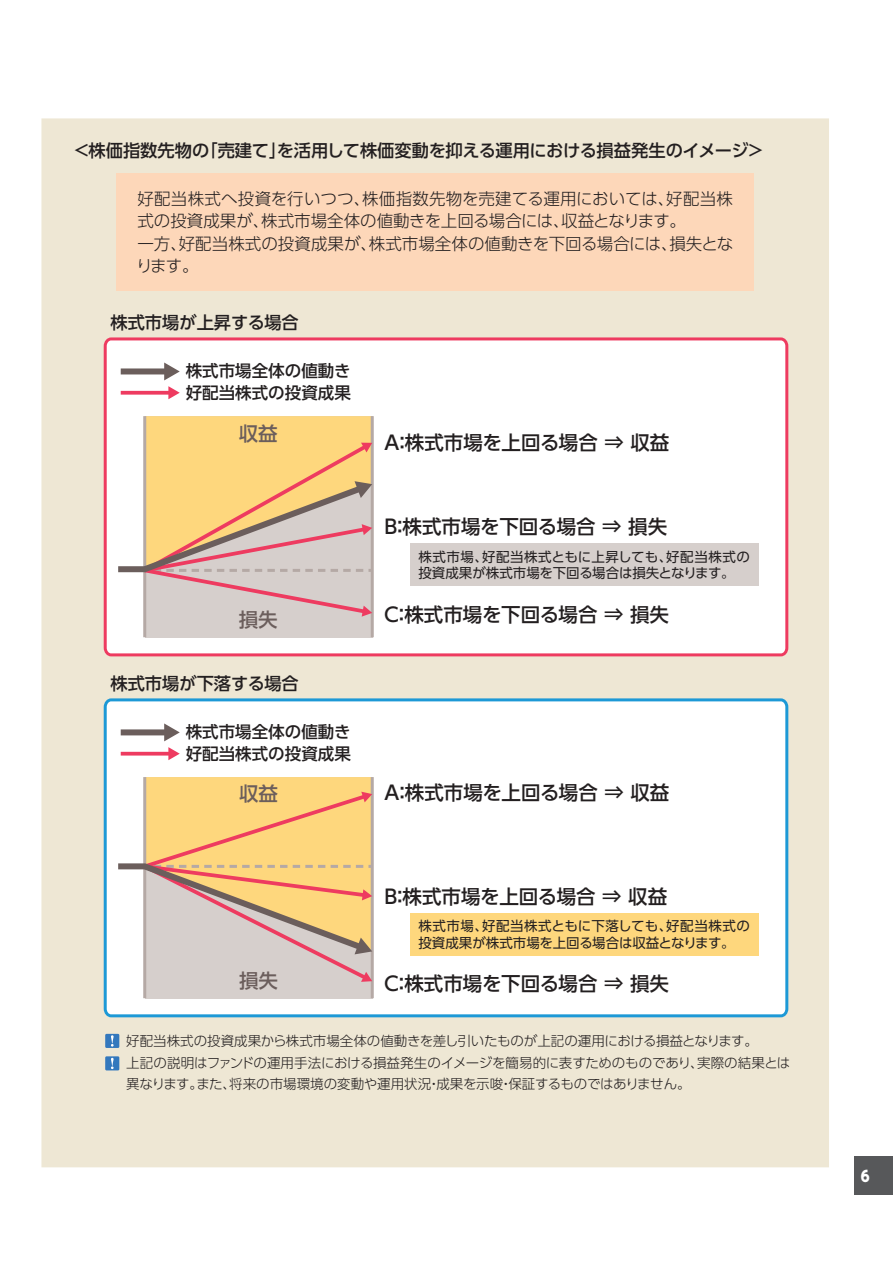
<style>
.page{position:relative;width:893px;height:1263px;background:#fff}
.page>*{position:absolute;margin:0;border:0;box-sizing:border-box;transform-origin:0 0}
.t1{font:500 19.5px "UD Shin Go Pro";color:#231f20}
.t2{font:500 19.5px "UD Shin Go Pro";color:#6b5e5c}
.t3{font:500 17.25px "UD Shin Go Pro";color:#231f20}
.t4{font:300 16.5px/22.5px "UD Shin Go Pro";color:#231f20}
.t5{font:500 16.5px/21.3px "UD Shin Go Pro";color:#231f20}
.t6{font:800 15px "UD Shin Go Pro";color:#fff;scale:.9 1}
.t7{font:300 13.5px/22.5px "UD Shin Go Pro";letter-spacing:-.01em;color:#231f20}
.t8{font:13.5px/16.5px "UD Shin Go Pro";color:#231f20}
</style>
<div class="page">
<div style="left:855px;top:1157px;width:38px;height:38px;background:#57585a"></div>
<div style="left:41px;top:118px;width:788px;height:1049px;background:#eee7d4"></div>
<div style="left:116px;top:174px;width:638px;height:117px;background:#fdd7b9"></div>
<svg style="left:104px;top:337px;width:684px;height:319px"></svg>
<div style="left:121px;top:368px;width:46px;height:6px;background:#6b5e5c"></div>
<svg style="left:164px;top:362px;width:16px;height:18px"></svg>
<svg style="left:121px;top:391px;width:47px;height:4px"></svg>
<svg style="left:168px;top:386px;width:12px;height:13px"></svg>
<div style="left:145px;top:416px;width:227px;height:221px;background:#d6cfcc"></div>
<hr style="left:143px;top:416px;width:3px;height:221px;background:#b5a9a5">
<hr style="left:371px;top:416px;width:3px;height:221px;background:#b5a9a5">
<svg style="left:112px;top:416px;width:260px;height:201px"></svg>
<div style="left:410px;top:544px;width:349px;height:42px;background:#d6cfcc"></div>
<svg style="left:104px;top:698px;width:684px;height:319px"></svg>
<div style="left:121px;top:729px;width:46px;height:6px;background:#6b5e5c"></div>
<svg style="left:164px;top:723px;width:16px;height:18px"></svg>
<hr style="left:121px;top:752px;width:49px;height:3px;background:#ee3b60">
<svg style="left:168px;top:747px;width:12px;height:13px"></svg>
<div style="left:145px;top:777px;width:227px;height:221px;background:#d6cfcc"></div>
<hr style="left:143px;top:777px;width:3px;height:221px;background:#b5a9a5">
<hr style="left:371px;top:777px;width:3px;height:221px;background:#b5a9a5">
<svg style="left:112px;top:777px;width:260px;height:205px"></svg>
<div style="left:410px;top:913px;width:349px;height:43px;background:#fed77d"></div>
<svg style="left:105px;top:1034px;width:14px;height:14px"></svg>
<svg style="left:105px;top:1056px;width:14px;height:14px"></svg>
<p class="t3" style="left:73px;top:136px;width:693px">＜株価指数先物の「売建て」を活用して株価変動を抑える運用における損益発生のイメージ＞</p>
<p class="t4" style="left:136px;top:187px;width:599px">好配当株式へ投資を行いつつ、株価指数先物を売建てる運用においては、好配当株式の投資成果が、株式市場全体の値動きを上回る場合には、収益となります。<br>一方、好配当株式の投資成果が、株式市場全体の値動きを下回る場合には、損失となります。</p>
<p class="t3" style="left:110px;top:309px;width:190px">株式市場が上昇する場合</p>
<p class="t5" style="left:186px;top:360px;width:167px">株式市場全体の値動き好配当株式の投資成果</p>
<h1 class="t2" style="left:239px;top:417px;width:40px">収益</h1>
<h1 class="t2" style="left:239px;top:604px;width:40px">損失</h1>
<p class="t3" style="left:110px;top:670px;width:190px">株式市場が下落する場合</p>
<p class="t5" style="left:186px;top:721px;width:167px">株式市場全体の値動き好配当株式の投資成果</p>
<h1 class="t2" style="left:239px;top:778px;width:40px">収益</h1>
<h1 class="t2" style="left:239px;top:964px;width:40px">損失</h1>
<h1 class="t1" style="left:382px;top:427px;width:289px">Ａ：株式市場を上回る場合 ⇒ 収益</h1>
<h1 class="t1" style="left:381px;top:511px;width:288px">Ｂ：株式市場を下回る場合 ⇒ 損失</h1>
<p class="t8" style="left:418px;top:548px;width:333px">株式市場、好配当株式ともに上昇しても、好配当株式の投資成果が株式市場を下回る場合は損失となります。</p>
<h1 class="t1" style="left:382px;top:599px;width:289px">Ｃ：株式市場を下回る場合 ⇒ 損失</h1>
<h1 class="t1" style="left:382px;top:777px;width:289px">Ａ：株式市場を上回る場合 ⇒ 収益</h1>
<h1 class="t1" style="left:381px;top:881px;width:288px">Ｂ：株式市場を上回る場合 ⇒ 収益</h1>
<p class="t8" style="left:418px;top:917px;width:333px">株式市場、好配当株式ともに下落しても、好配当株式の投資成果が株式市場を上回る場合は収益となります。</p>
<h1 class="t1" style="left:382px;top:967px;width:289px">Ｃ：株式市場を下回る場合 ⇒ 損失</h1>
<p class="t7" style="left:126px;top:1029px;width:666px">好配当株式の投資成果から株式市場全体の値動きを差し引いたものが上記の運用における損益となります。<br>上記の説明はファンドの運用手法における損益発生のイメージを簡易的に表すためのものであり、実際の結果とは</p>
<p class="t7" style="left:126px;top:1072px;width:566px">異なります。また、将来の市場環境の変動や運用状況・成果を示唆・保証するものではありません。</p>
<p class="t6" style="left:861px;top:1163px;width:11px">6</p>
</div>
